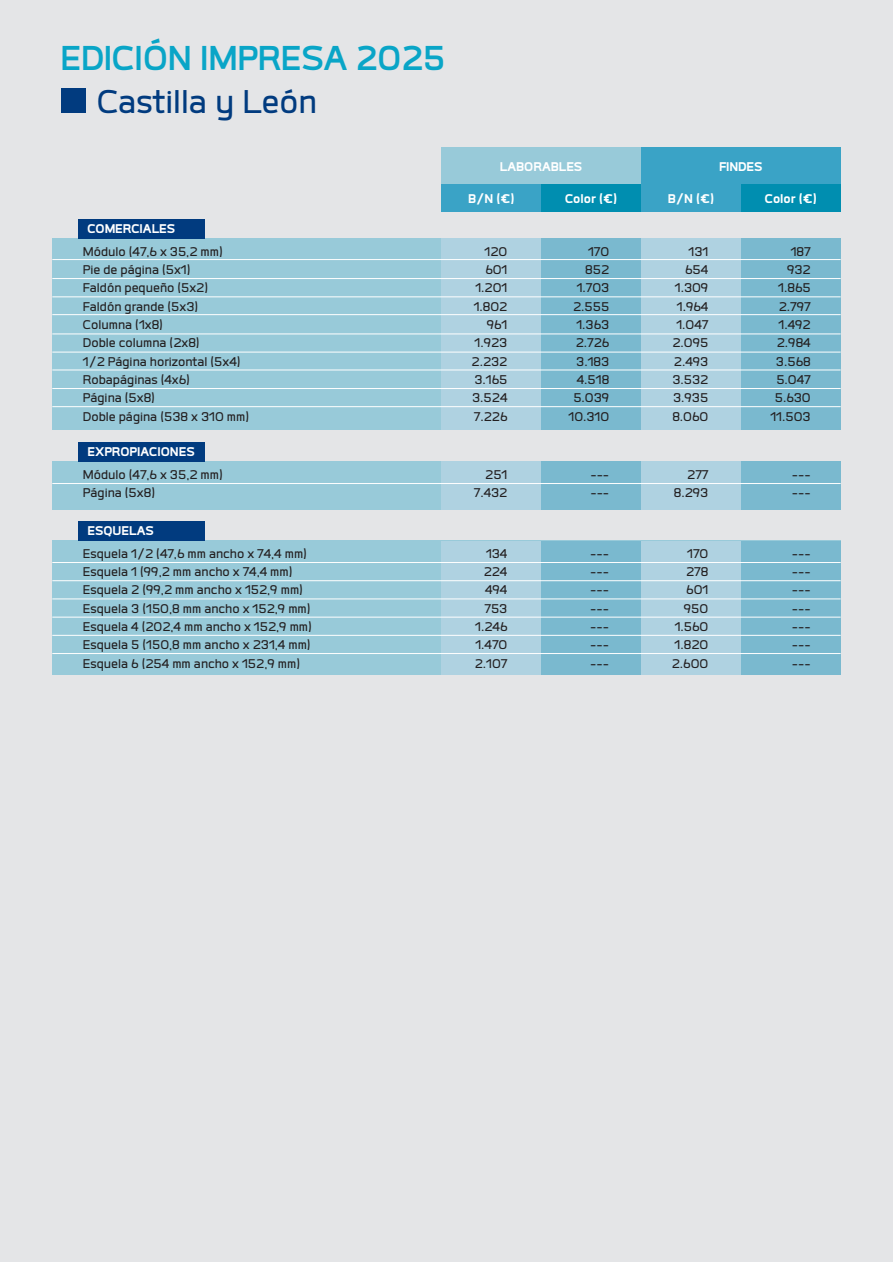
<style>
.page{position:relative;width:893px;height:1263px;background:#fff}
.page>*{position:absolute;margin:0;border:0;box-sizing:border-box;transform-origin:0 0}
.t1{font:700 45px "Labrador A";color:#09a5c7}
.t2{font:500 42.9px "Labrador A";color:#013b7f}
.t3{font:500 16.5px "Labrador A";color:#231f20}
.t4{font:800 16.5px "Labrador A";color:#fff}
</style>
<div class="page">
<div style="left:0;top:1px;width:893px;height:1261px;background:#e4e5e7"></div>
<div style="left:441px;top:147px;width:200px;height:37px;background:#98cad9"></div>
<div style="left:641px;top:147px;width:200px;height:37px;background:#3aa3c6"></div>
<div style="left:441px;top:184px;width:100px;height:27px;background:#3aa3c6"></div>
<div style="left:541px;top:184px;width:100px;height:27px;background:#008eb0"></div>
<div style="left:641px;top:184px;width:100px;height:27px;background:#3aa3c6"></div>
<div style="left:741px;top:184px;width:100px;height:27px;background:#008eb0"></div>
<div style="left:52px;top:461px;width:789px;height:49px;background:#98cad9"></div>
<div style="left:52px;top:238px;width:789px;height:191px;background:#98cad9"></div>
<div style="left:52px;top:540px;width:789px;height:135px;background:#98cad9"></div>
<div style="left:441px;top:238px;width:100px;height:191px;background:#afd2e1"></div>
<div style="left:541px;top:238px;width:100px;height:191px;background:#7ab9cf"></div>
<div style="left:641px;top:238px;width:100px;height:191px;background:#afd2e1"></div>
<div style="left:741px;top:238px;width:100px;height:191px;background:#7ab9cf"></div>
<div style="left:441px;top:541px;width:100px;height:134px;background:#afd2e1"></div>
<div style="left:541px;top:541px;width:100px;height:134px;background:#7ab9cf"></div>
<div style="left:641px;top:541px;width:100px;height:134px;background:#afd2e1"></div>
<div style="left:741px;top:541px;width:100px;height:134px;background:#7ab9cf"></div>
<div style="left:441px;top:461px;width:100px;height:49px;background:#afd2e1"></div>
<div style="left:541px;top:461px;width:100px;height:49px;background:#7ab9cf"></div>
<div style="left:641px;top:461px;width:100px;height:49px;background:#afd2e1"></div>
<div style="left:741px;top:461px;width:100px;height:49px;background:#7ab9cf"></div>
<div style="left:79px;top:442px;width:126px;height:19px;background:#013b7f"></div>
<div style="left:79px;top:219px;width:126px;height:19px;background:#013b7f"></div>
<div style="left:79px;top:521px;width:126px;height:19px;background:#013b7f"></div>
<hr style="left:52px;top:259px;width:789px;height:1px;background:#fff">
<hr style="left:52px;top:278px;width:789px;height:1px;background:#fff">
<hr style="left:52px;top:296px;width:789px;height:1px;background:#fff">
<hr style="left:52px;top:314px;width:789px;height:1px;background:#fff">
<hr style="left:52px;top:334px;width:789px;height:1px;background:#fff">
<hr style="left:52px;top:352px;width:789px;height:1px;background:#fff">
<hr style="left:52px;top:370px;width:789px;height:1px;background:#fff">
<hr style="left:52px;top:388px;width:789px;height:1px;background:#fff">
<hr style="left:52px;top:406px;width:789px;height:1px;background:#fff">
<hr style="left:52px;top:562px;width:789px;height:1px;background:#fff">
<hr style="left:52px;top:580px;width:789px;height:1px;background:#fff">
<hr style="left:52px;top:598px;width:789px;height:1px;background:#fff">
<hr style="left:52px;top:617px;width:789px;height:1px;background:#fff">
<hr style="left:52px;top:635px;width:789px;height:1px;background:#fff">
<hr style="left:52px;top:653px;width:789px;height:1px;background:#fff">
<hr style="left:52px;top:483px;width:789px;height:1px;background:#fff">
<div style="left:61px;top:89px;width:24px;height:24px;background:#013b7f"></div>
<h1 class="t1" style="left:61px;top:35px;width:387px">EDICIÓN IMPRESA 2025</h1>
<h2 class="t2" style="left:97px;top:80px;width:221px">Castilla y León</h2>
<p class="t4" style="left:87px;top:220px;width:89px">COMERCIALES</p>
<p class="t4" style="left:500px;top:158px;width:84px">LABORABLES</p>
<p class="t4" style="left:719px;top:158px;width:45px">FINDES</p>
<p class="t4" style="left:468px;top:190px;width:48px">B/N (€)</p>
<p class="t4" style="left:565px;top:190px;width:54px">Color (€)</p>
<p class="t4" style="left:668px;top:190px;width:48px">B/N (€)</p>
<p class="t4" style="left:765px;top:190px;width:54px">Color (€)</p>
<p class="t3" style="left:83px;top:243px;width:141px">Módulo (47,6 x 35,2 mm)</p>
<p class="t3" style="left:485px;top:243px;width:24px">120</p>
<p class="t3" style="left:588px;top:243px;width:23px">170</p>
<p class="t3" style="left:689px;top:243px;width:21px">131</p>
<p class="t3" style="left:791px;top:243px;width:21px">187</p>
<p class="t3" style="left:83px;top:262px;width:109px">Pie de página (5x1)</p>
<p class="t3" style="left:485px;top:262px;width:24px">601</p>
<p class="t3" style="left:585px;top:262px;width:26px">852</p>
<p class="t3" style="left:685px;top:262px;width:25px">654</p>
<p class="t3" style="left:787px;top:262px;width:25px">932</p>
<p class="t3" style="left:83px;top:280px;width:127px">Faldón pequeño (5x2)</p>
<p class="t3" style="left:475px;top:280px;width:33px">1.201</p>
<p class="t3" style="left:577px;top:280px;width:34px">1.703</p>
<p class="t3" style="left:675px;top:280px;width:35px">1.309</p>
<p class="t3" style="left:778px;top:280px;width:34px">1.865</p>
<p class="t3" style="left:83px;top:298px;width:117px">Faldón grande (5x3)</p>
<p class="t3" style="left:474px;top:298px;width:35px">1.802</p>
<p class="t3" style="left:573px;top:298px;width:38px">2.555</p>
<p class="t3" style="left:677px;top:298px;width:33px">1.964</p>
<p class="t3" style="left:779px;top:298px;width:33px">2.797</p>
<p class="t3" style="left:83px;top:316px;width:82px">Columna (1x8)</p>
<p class="t3" style="left:487px;top:316px;width:22px">961</p>
<p class="t3" style="left:576px;top:316px;width:34px">1.363</p>
<p class="t3" style="left:676px;top:316px;width:33px">1.047</p>
<p class="t3" style="left:779px;top:316px;width:34px">1.492</p>
<p class="t3" style="left:83px;top:335px;width:118px">Doble columna (2x8)</p>
<p class="t3" style="left:475px;top:335px;width:34px">1.923</p>
<p class="t3" style="left:576px;top:335px;width:35px">2.726</p>
<p class="t3" style="left:672px;top:335px;width:37px">2.095</p>
<p class="t3" style="left:777px;top:335px;width:35px">2.984</p>
<p class="t3" style="left:83px;top:353px;width:159px">1/2 Página horizontal (5x4)</p>
<p class="t3" style="left:472px;top:353px;width:37px">2.232</p>
<p class="t3" style="left:576px;top:353px;width:35px">3.183</p>
<p class="t3" style="left:674px;top:353px;width:36px">2.493</p>
<p class="t3" style="left:776px;top:353px;width:36px">3.568</p>
<p class="t3" style="left:83px;top:371px;width:109px">Robapáginas (4x6)</p>
<p class="t3" style="left:474px;top:371px;width:34px">3.165</p>
<p class="t3" style="left:577px;top:371px;width:34px">4.518</p>
<p class="t3" style="left:672px;top:371px;width:38px">3.532</p>
<p class="t3" style="left:776px;top:371px;width:36px">5.047</p>
<p class="t3" style="left:83px;top:390px;width:74px">Página (5x8)</p>
<p class="t3" style="left:472px;top:390px;width:37px">3.524</p>
<p class="t3" style="left:573px;top:390px;width:37px">5.039</p>
<p class="t3" style="left:673px;top:390px;width:37px">3.935</p>
<p class="t3" style="left:775px;top:390px;width:37px">5.630</p>
<p class="t3" style="left:83px;top:408px;width:168px">Doble página (538 x 310 mm)</p>
<p class="t3" style="left:474px;top:408px;width:35px">7.226</p>
<p class="t3" style="left:568px;top:408px;width:42px">10.310</p>
<p class="t3" style="left:672px;top:408px;width:37px">8.060</p>
<p class="t3" style="left:770px;top:408px;width:42px">11.503</p>
<p class="t4" style="left:87px;top:443px;width:109px">EXPROPIACIONES</p>
<p class="t3" style="left:83px;top:466px;width:141px">Módulo (47,6 x 35,2 mm)</p>
<p class="t3" style="left:485px;top:466px;width:24px">251</p>
<p class="t3" style="left:590px;top:466px;width:20px">---</p>
<p class="t3" style="left:687px;top:466px;width:23px">277</p>
<p class="t3" style="left:792px;top:466px;width:20px">---</p>
<p class="t3" style="left:83px;top:484px;width:74px">Página (5x8)</p>
<p class="t3" style="left:474px;top:484px;width:35px">7.432</p>
<p class="t3" style="left:590px;top:484px;width:20px">---</p>
<p class="t3" style="left:674px;top:484px;width:36px">8.293</p>
<p class="t3" style="left:792px;top:484px;width:20px">---</p>
<p class="t4" style="left:87px;top:522px;width:68px">ESQUELAS</p>
<p class="t3" style="left:83px;top:545px;width:226px">Esquela 1/2 (47,6 mm ancho x 74,4 mm)</p>
<p class="t3" style="left:486px;top:545px;width:23px">134</p>
<p class="t3" style="left:590px;top:545px;width:20px">---</p>
<p class="t3" style="left:687px;top:545px;width:23px">170</p>
<p class="t3" style="left:792px;top:545px;width:20px">---</p>
<p class="t3" style="left:83px;top:564px;width:211px">Esquela 1 (99,2 mm ancho x 74,4 mm)</p>
<p class="t3" style="left:484px;top:564px;width:25px">224</p>
<p class="t3" style="left:590px;top:564px;width:20px">---</p>
<p class="t3" style="left:686px;top:564px;width:24px">278</p>
<p class="t3" style="left:792px;top:564px;width:20px">---</p>
<p class="t3" style="left:83px;top:582px;width:222px">Esquela 2 (99,2 mm ancho x 152,9 mm)</p>
<p class="t3" style="left:485px;top:582px;width:24px">494</p>
<p class="t3" style="left:590px;top:582px;width:20px">---</p>
<p class="t3" style="left:686px;top:582px;width:24px">601</p>
<p class="t3" style="left:792px;top:582px;width:20px">---</p>
<p class="t3" style="left:83px;top:600px;width:229px">Esquela 3 (150,8 mm ancho x 152,9 mm)</p>
<p class="t3" style="left:484px;top:600px;width:24px">753</p>
<p class="t3" style="left:590px;top:600px;width:20px">---</p>
<p class="t3" style="left:684px;top:600px;width:26px">950</p>
<p class="t3" style="left:792px;top:600px;width:20px">---</p>
<p class="t3" style="left:83px;top:618px;width:231px">Esquela 4 (202,4 mm ancho x 152,9 mm)</p>
<p class="t3" style="left:475px;top:618px;width:34px">1.246</p>
<p class="t3" style="left:590px;top:618px;width:20px">---</p>
<p class="t3" style="left:675px;top:618px;width:35px">1.560</p>
<p class="t3" style="left:792px;top:618px;width:20px">---</p>
<p class="t3" style="left:83px;top:637px;width:229px">Esquela 5 (150,8 mm ancho x 231,4 mm)</p>
<p class="t3" style="left:475px;top:637px;width:33px">1.470</p>
<p class="t3" style="left:590px;top:637px;width:20px">---</p>
<p class="t3" style="left:675px;top:637px;width:35px">1.820</p>
<p class="t3" style="left:792px;top:637px;width:20px">---</p>
<p class="t3" style="left:83px;top:655px;width:219px">Esquela 6 (254 mm ancho x 152,9 mm)</p>
<p class="t3" style="left:475px;top:655px;width:34px">2.107</p>
<p class="t3" style="left:590px;top:655px;width:20px">---</p>
<p class="t3" style="left:672px;top:655px;width:38px">2.600</p>
<p class="t3" style="left:792px;top:655px;width:20px">---</p>
</div>
